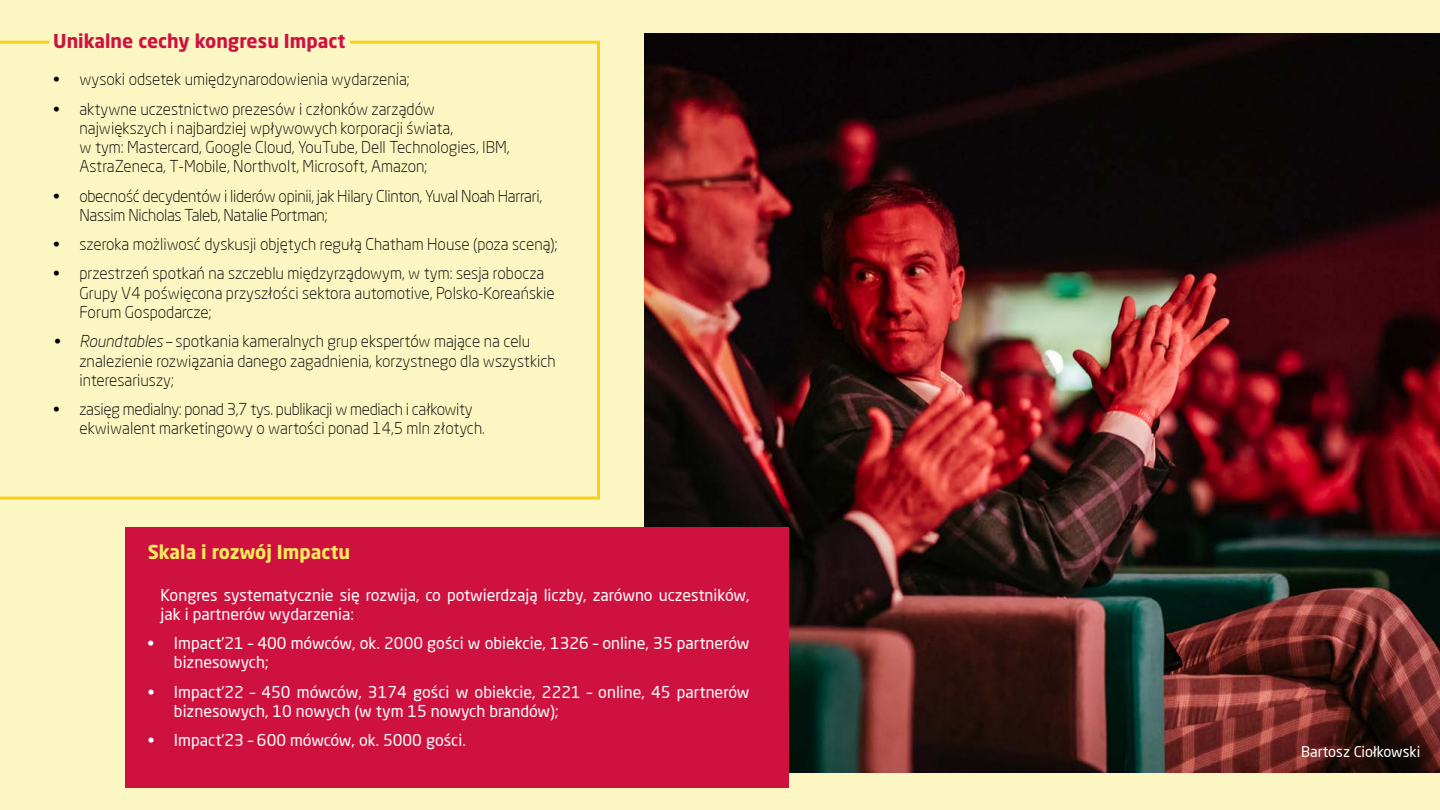
<style>
.page{position:relative;width:1440px;height:810px;background:#fbf6c2}
.page>*{position:absolute;margin:0;border:0;box-sizing:border-box;transform-origin:0 0}
.t1{font:700 18.98px "Neo Sans Pro";color:#ce113f}
.t2{font:700 18.98px "Neo Sans Pro";color:#f8eb5d}
.t3{font:300 16.05px/19.3px "Neo Sans Pro";color:#000}
.t4{font:16.05px/19.3px "Neo Sans Pro";color:#fff}
.t5{font:300 16.05px/19.3px "Neo Sans Pro";letter-spacing:-.02em;color:#000}
.t6{font:14.62px "Neo Sans Pro";color:#fff}
.s1{font-style:italic}
</style>
<div class="page">
<svg style="left:0;top:41px;width:600px;height:459px"></svg>
<img style="left:645px;top:33px;width:795px;height:739px">
<div style="left:125px;top:527px;width:664px;height:261px;background:#ce113f"></div>
<div style="left:50px;top:37px;width:300px;height:12px;background:#fbf6c2"></div>
<p class="t1" style="left:53px;top:28px;width:294px">Unikalne cechy kongresu Impact</p>
<p class="t3" style="left:53px;top:70px;width:358px">• wysoki odsetek umiędzynarodowienia wydarzenia;</p>
<p class="t3" style="left:79px;top:99px;width:432px;text-indent:-26px">• aktywne uczestnictwo prezesów i członków zarządów największych i najbardziej wpływowych korporacji świata,<br>w tym: Mastercard, Google Cloud, YouTube, Dell Technologies, IBM, AstraZeneca, T-Mobile, Northvolt, Microsoft, Amazon;</p>
<p class="t5" style="left:79px;top:186px;width:464px;text-indent:-26px">• obecność decydentów i liderów opinii, jak Hilary Clinton, Yuval Noah Harrari,<br>Nassim Nicholas Taleb, Natalie Portman;</p>
<p class="t3" style="left:53px;top:234px;width:506px">• szeroka możliwosć dyskusji objętych regułą Chatham House (poza sceną);</p>
<p class="t3" style="left:79px;top:264px;width:477px;text-indent:-26px">• przestrzeń spotkań na szczeblu międzyrządowym, w tym: sesja robocza<br>Grupy V4 poświęcona przyszłości sektora automotive, Polsko-Koreańskie<br>Forum Gospodarcze;</p>
<p class="t3" style="left:79px;top:331px;width:478px;text-indent:-26px"><span class="s1">• Roundtables</span> – spotkania kameralnych grup ekspertów mające na celu znalezienie rozwiązania danego zagadnienia, korzystnego dla wszystkich interesariuszy;</p>
<p class="t5" style="left:79px;top:399px;width:407px;text-indent:-26px">• zasięg medialny: ponad 3,7 tys. publikacji w mediach i całkowity ekwiwalent marketingowy o wartości ponad 14,5 mln złotych.</p>
<p class="t2" style="left:148px;top:540px;width:204px">Skala i rozwój Impactu</p>
<p class="t4" style="left:160px;top:585px;width:591px">Kongres systematycznie się rozwija, co potwierdzają liczby, zarówno uczestników, jak i partnerów wydarzenia:</p>
<p class="t4" style="left:174px;top:633px;width:577px;text-indent:-26px">• Impact’21 – 400 mówców, ok. 2000 gości w obiekcie, 1326 – online, 35 partnerów biznesowych;</p>
<p class="t4" style="left:174px;top:682px;width:577px;text-indent:-26px">• Impact’22 – 450 mówców, 3174 gości w obiekcie, 2221 – online, 45 partnerów biznesowych, 10 nowych (w tym 15 nowych brandów);</p>
<p class="t4" style="left:148px;top:730px;width:320px">• Impact’23 – 600 mówców, ok. 5000 gości.</p>
<p class="t6" style="left:1301px;top:743px;width:121px">Bartosz Ciołkowski</p>
</div>
